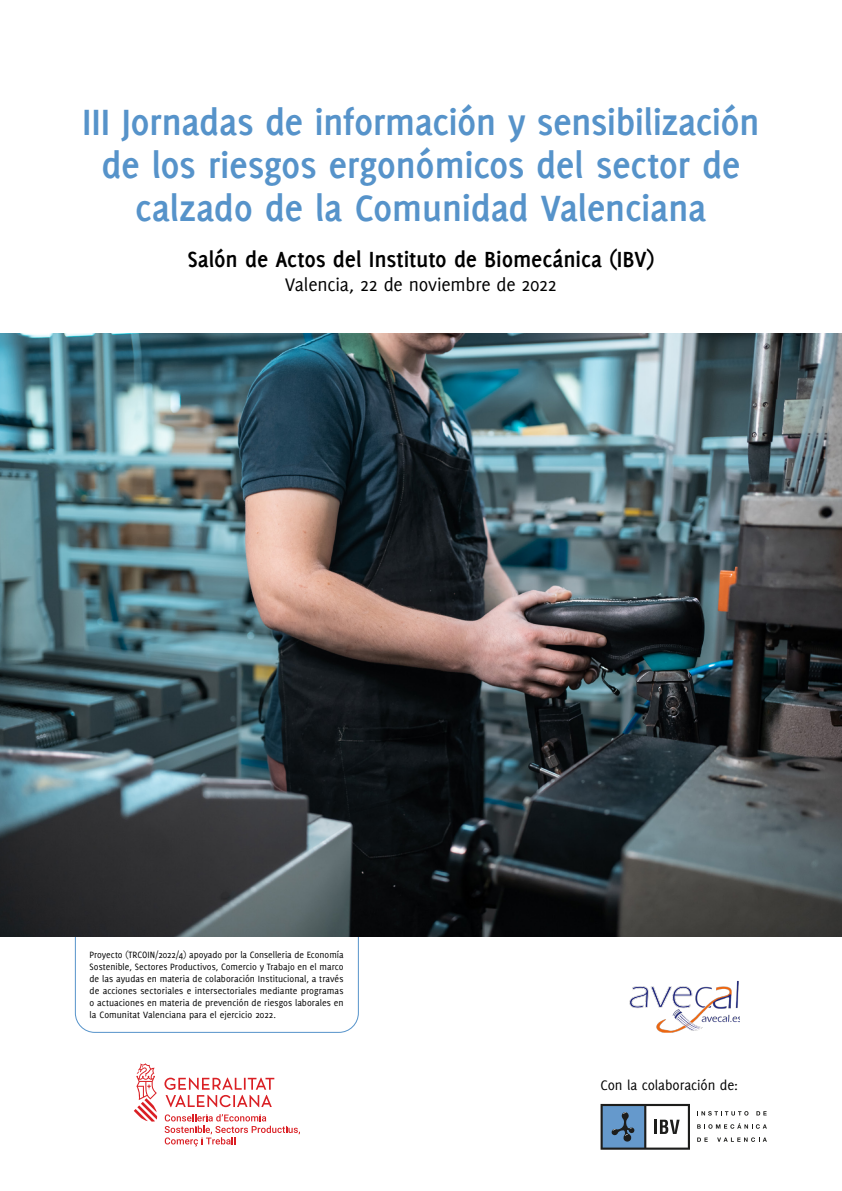
<style>
.page{position:relative;width:842px;height:1191px;background:#fff}
.page>*{position:absolute;margin:0;border:0;box-sizing:border-box;transform-origin:0 0}
.t1{font:700 40px/43px "Delicious";letter-spacing:-.015em;color:#5693ca;text-align:center}
.t2{font:700 24px "Delicious";letter-spacing:-.005em;color:#000}
.t3{font:19.9px "Delicious";letter-spacing:-.01em;color:#000}
.t4{font:15px "Delicious";letter-spacing:-.005em;color:#000}
.t5{font:10px/12px "Delicious";letter-spacing:.005em;color:#000;text-align:justify}
</style>
<div class="page">
<svg style="left:75px;top:936px;width:284px;height:96px"></svg>
<svg style="left:134px;top:1063px;width:166px;height:83px"></svg>
<img style="left:0;top:334px;width:842px;height:602px">
<svg style="left:600px;top:1104px;width:90px;height:45px"></svg>
<svg style="left:697px;top:1137px;width:11px;height:4px"></svg>
<svg style="left:717px;top:1137px;width:50px;height:4px"></svg>
<svg style="left:697px;top:1123px;width:70px;height:5px"></svg>
<svg style="left:697px;top:1111px;width:51px;height:4px"></svg>
<svg style="left:756px;top:1111px;width:11px;height:4px"></svg>
<img style="left:629px;top:980px;width:110px;height:53px">
<h1 class="t1" style="left:82px;top:100px;width:679px">III Jornadas de información y sensibilización de los riesgos ergonómicos del sector de calzado de la Comunidad Valenciana</h1>
<h2 class="t2" style="left:187px;top:246px;width:469px">Salón de Actos del Instituto de Biomecánica (IBV)</h2>
<h3 class="t3" style="left:285px;top:273px;width:273px">Valencia, 22 de noviembre de 2022</h3>
<p class="t5" style="left:90px;top:948px;width:256px">Proyecto (TRCOIN/2022/4) apoyado por la Conselleria de Economía Sostenible, Sectores Productivos, Comercio y Trabajo en el marco de las ayudas en materia de colaboración Institucional, a través de acciones sectoriales e intersectoriales mediante programas o actuaciones en materia de prevención de riesgos laborales en la Comunitat Valenciana para el ejercicio 2022.</p>
<h3 class="t4" style="left:600px;top:1076px;width:139px">Con la colaboración de:</h3>
</div>
